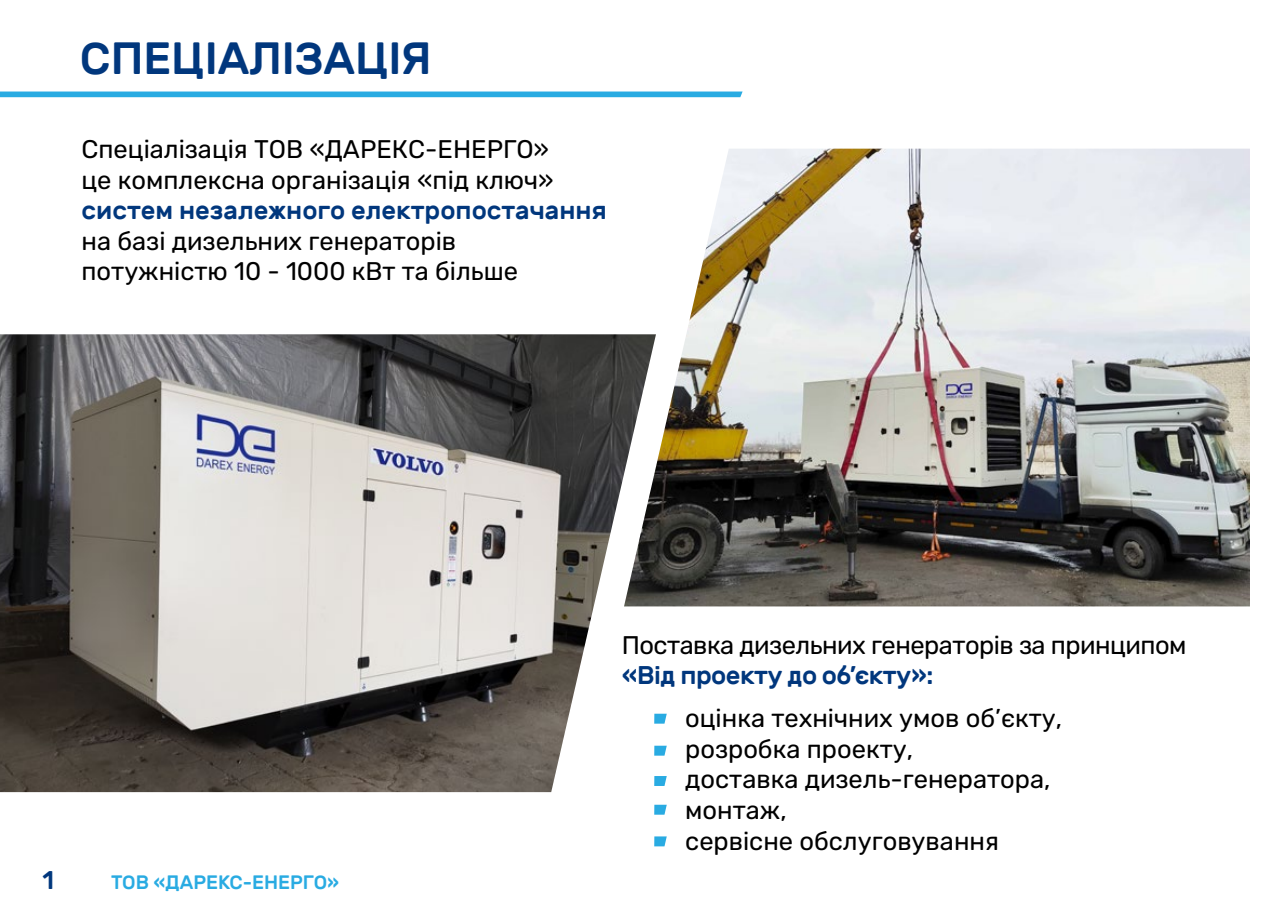
<style>
.page{position:relative;width:1280px;height:910px;background:#fff}
.page>*{position:absolute;margin:0;border:0;box-sizing:border-box;transform-origin:0 0}
.t1{font:500 45px "Rubik";color:#01377d}
.t2{font:25.5px/30.6px "Rubik";color:#000}
.t3{font:25.5px "Rubik";letter-spacing:-.02em;color:#000}
.t4{font:500 25.5px "Rubik";color:#01377d}
.t5{font:500 25.5px "Rubik";letter-spacing:-.02em;color:#01377d}
.t6{font:500 19.35px "Rubik";color:#29abe2}
</style>
<div class="page">
<img style="left:656px;top:149px;width:594px;height:457px">
<div style="left:0;top:92px;width:743px;height:5px;background:#29abe2"></div>
<svg style="left:656px;top:714px;width:11px;height:10px"></svg>
<svg style="left:656px;top:746px;width:11px;height:10px"></svg>
<svg style="left:656px;top:776px;width:11px;height:10px"></svg>
<svg style="left:654px;top:805px;width:13px;height:10px"></svg>
<svg style="left:654px;top:836px;width:13px;height:10px"></svg>
<img style="left:0;top:334px;width:656px;height:458px">
<h1 class="t1" style="left:80px;top:33px;width:353px">СПЕЦІАЛІЗАЦІЯ</h1>
<p class="t2" style="left:82px;top:135px;width:474px">Cпеціалізація ТОВ «ДАРЕКС-ЕНЕРГО» це комплексна організація «під ключ»</p>
<p class="t4" style="left:82px;top:196px;width:527px">систем незалежного електропостачання</p>
<p class="t2" style="left:82px;top:226px;width:438px">на базі дизельних генераторів потужністю 10 - 1000 кВт та більше</p>
<p class="t4" style="left:43px;top:866px;width:13px">1</p>
<p class="t6" style="left:111px;top:871px;width:230px">ТОВ «ДАРЕКС-ЕНЕРГО»</p>
<p class="t3" style="left:622px;top:631px;width:566px">Поставка дизельних генераторів за принципом</p>
<p class="t5" style="left:622px;top:661px;width:313px">«Від проекту до об’єкту»:</p>
<p class="t2" style="left:685px;top:704px;width:378px">оцінка технічних умов об’єкту, розробка проекту,<br>доставка дизель-генератора, монтаж,<br>сервісне обслуговування</p>
</div>
